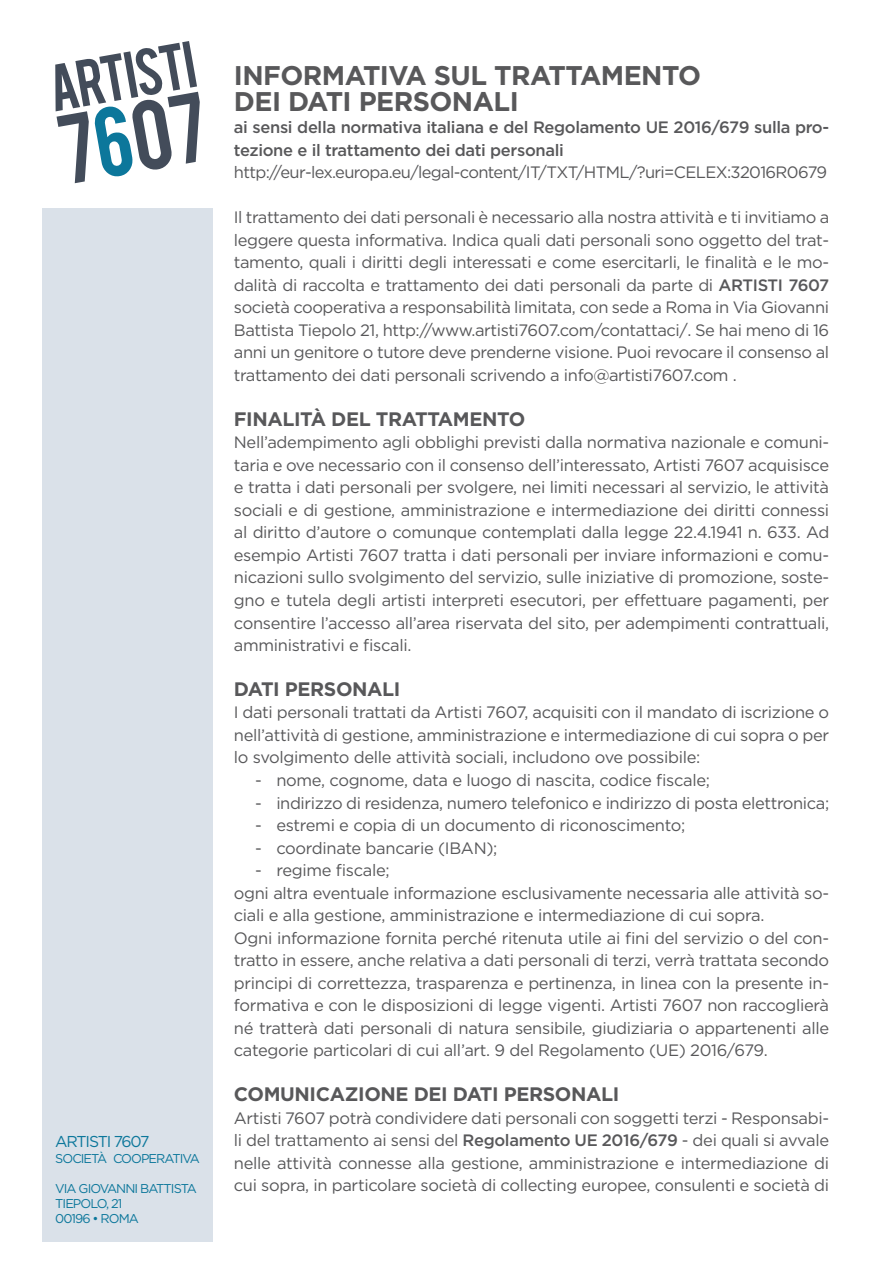
<style>
.page{position:relative;width:893px;height:1263px;background:#fff}
.page>*{position:absolute;margin:0;border:0;box-sizing:border-box;transform-origin:0 0}
.t1{font:700 27px/25.5px "Gotham";letter-spacing:-.02em;color:#58585a}
.t2{font:700 19.5px "Gotham";letter-spacing:-.03em;color:#58585a}
.t3{font:16.5px/22.5px "Gotham";letter-spacing:-.02em;color:#58585a;text-align:justify}
.t4{font:500 16.5px/22.5px "Gotham";letter-spacing:-.02em;color:#58585a}
.t5{font:16.5px "Gotham";letter-spacing:-.04em;color:#58585a}
.t6{font:15.75px "Gotham";letter-spacing:-.075em;color:#0c779b}
.t7{font:12.75px/15px "Gotham";letter-spacing:-.075em;color:#0c779b}
.s1{font-weight:500}
</style>
<div class="page">
<div style="left:43px;top:208px;width:170px;height:1034px;background:#dae1e9"></div>
<svg style="left:55px;top:41px;width:145px;height:142px"></svg>
<p class="t6" style="left:55px;top:1132px;width:96px">ARTISTI 7607</p>
<p class="t7" style="left:55px;top:1150px;width:109px">Soci età Cooperati</p>
<p class="t7" style="left:182px;top:1150px;width:18px">va</p>
<p class="t7" style="left:55px;top:1180px;width:8px">Via</p>
<p class="t7" style="left:55px;top:1180px;width:101px;text-indent:23px">Giovanni Battista<br>Ti epolo, 21<br>00196 • Roma</p>
<h1 class="t1" style="left:234px;top:63px;width:469px">INFORMATIVA SUL TRATTAMENTO<br>DEI DATI PERSONALI</h1>
<p class="t4" style="left:234px;top:116px;width:597px">ai sensi della normativa italiana e del Regolamento UE 2016/679 sulla pro&shy;tezione e il trattamento dei dati personali</p>
<p class="t5" style="left:234px;top:162px;width:595px">http://eur-lex.europa.eu/legal-content/IT/TXT/HTML/?uri=CELEX:32016R0679</p>
<p class="t3" style="left:234px;top:206px;width:597px">Il trattamento dei dati personali è necessario alla nostra attività e ti invitiamo a leggere questa informativa. Indica quali dati personali sono oggetto del trat&shy;tamento, quali i diritti degli interessati e come esercitarli, le finalità e le mo&shy;dalità di raccolta e trattamento dei dati personali da parte di <span class="s1">ARTISTI 7607 </span>società cooperativa a responsabilità limitata, con sede a Roma in Via Giovanni Battista Tiepolo 21, http://www.artisti7607.com/contattaci/. Se hai meno di 16 anni un genitore o tutore deve prenderne visione. Puoi revocare il consenso al trattamento dei dati personali scrivendo a info@artisti7607.com .</p>
<p class="t2" style="left:234px;top:406px;width:25px">FINALIT</p>
<p class="t2" style="left:311px;top:406px;width:34px">À DEL</p>
<p class="t2" style="left:376px;top:406px;width:15px">TRATTAMENTO</p>
<p class="t3" style="left:234px;top:431px;width:597px">Nell’adempimento agli obblighi previsti dalla normativa nazionale e comuni&shy;taria e ove necessario con il consenso dell’interessato, Artisti 7607 acquisisce e tratta i dati personali per svolgere, nei limiti necessari al servizio, le attività sociali e di gestione, amministrazione e intermediazione dei diritti connessi al diritto d’autore o comunque contemplati dalla legge 22.4.1941 n. 633. Ad esempio Artisti 7607 tratta i dati personali per inviare informazioni e comu&shy;nicazioni sullo svolgimento del servizio, sulle iniziative di promozione, soste&shy;gno e tutela degli artisti interpreti esecutori, per effettuare pagamenti, per consentire l’accesso all’area riservata del sito, per adempimenti contrattuali, amministrativi e fiscali.</p>
<p class="t2" style="left:234px;top:676px;width:25px">DATI</p>
<p class="t2" style="left:285px;top:676px;width:14px">PERSONALI</p>
<p class="t3" style="left:234px;top:701px;width:597px">I dati personali trattati da Artisti 7607, acquisiti con il mandato di iscrizione o nell’attività di gestione, amministrazione e intermediazione di cui sopra o per lo svolgimento delle attività sociali, includono ove possibile:</p>
<p class="t3" style="left:255px;top:768px;width:456px">- nome, cognome, data e luogo di nascita, codice fiscale;</p>
<p class="t3" style="left:255px;top:791px;width:576px">- indirizzo di residenza, numero telefonico e indirizzo di posta elettronica;</p>
<p class="t3" style="left:255px;top:813px;width:432px">- estremi e copia di un documento di riconoscimento;</p>
<p class="t3" style="left:255px;top:836px;width:244px">- coordinate bancarie (IBAN);</p>
<p class="t3" style="left:234px;top:858px;width:597px;text-align:left;text-indent:21px">- regime fiscale;<br>ogni altra eventuale informazione esclusivamente necessaria alle attività so&shy;ciali e alla gestione, amministrazione e intermediazione di cui sopra.<br>Ogni informazione fornita perché ritenuta utile ai fini del servizio o del con&shy;tratto in essere, anche relativa a dati personali di terzi, verrà trattata secondo principi di correttezza, trasparenza e pertinenza, in linea con la presente in&shy;formativa e con le disposizioni di legge vigenti. Artisti 7607 non raccoglierà né tratterà dati personali di natura sensibile, giudiziaria o appartenenti alle categorie particolari di cui all’art. 9 del Regolamento (UE) 2016/679.</p>
<p class="t2" style="left:234px;top:1081px;width:29px">COMUNICA</p>
<p class="t2" style="left:345px;top:1081px;width:27px">ZIONE</p>
<p class="t2" style="left:414px;top:1081px;width:12px">DEI</p>
<p class="t2" style="left:453px;top:1081px;width:12px">DATI</p>
<p class="t2" style="left:504px;top:1081px;width:14px">PERSONALI</p>
<p class="t3" style="left:234px;top:1106px;width:597px">Artisti 7607 potrà condividere dati personali con soggetti terzi - Responsabi&shy;li del trattamento ai sensi del <span class="s1">Regolamento UE 2016/679</span> - dei quali si avvale nelle attività connesse alla gestione, amministrazione e intermediazione di cui sopra, in particolare società di collecting europee, consulenti e società di</p>
</div>
